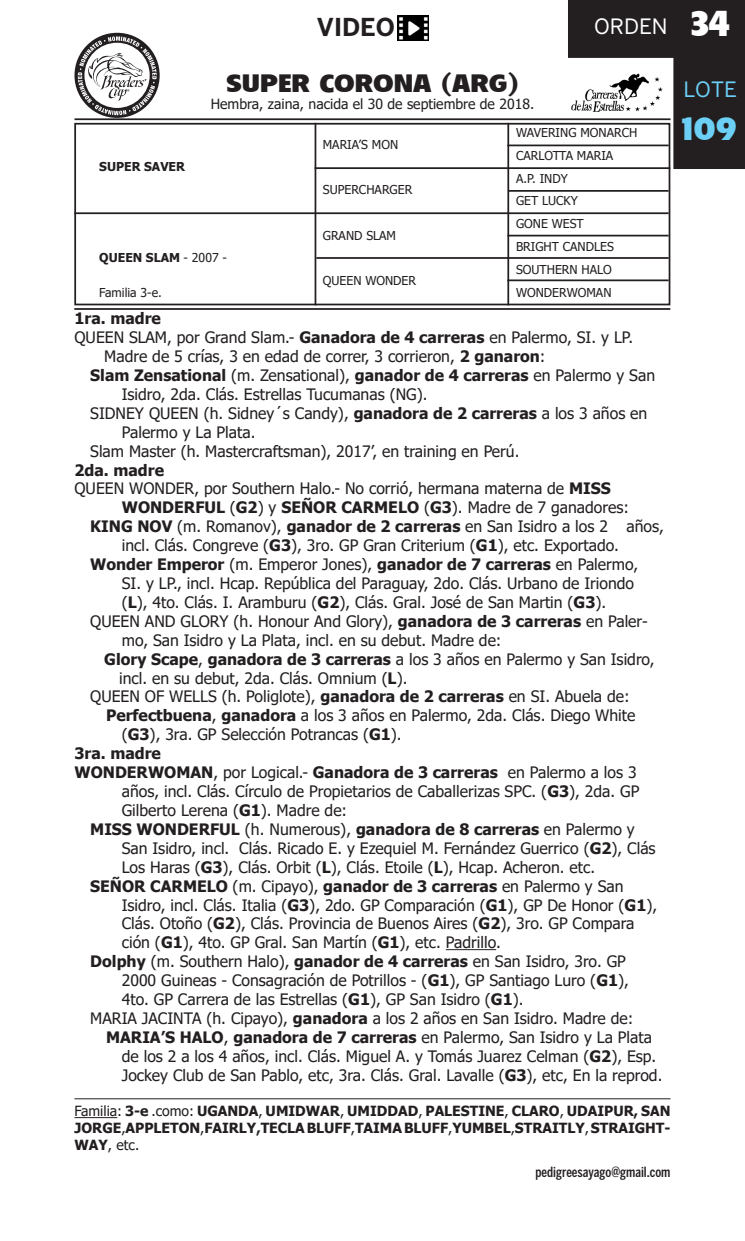
<style>
.page{position:relative;width:745px;height:1241px;background:#fff}
.page>*{position:absolute;margin:0;border:0;box-sizing:border-box;transform-origin:0 0}
.t1{font:900 condensed 35px "Zinco";color:#fff;scale:1.2 1}
.t2{font:900 condensed 31.5px "Zinco";color:#6bcff6;scale:1.2 1}
.t3{font:900 condensed 24.5px "Zinco";color:#231f20;scale:1.3 1}
.t4{font:700 24.5px "Benton Sans";color:#231f20}
.t5{font:21px "Benton Sans";color:#fff}
.t6{font:21px "Benton Sans";color:#6bcff6}
.t7{font:15.75px/18.9px "Tahoma";color:#231f20}
.t8{font:700 15.75px "Tahoma";color:#231f20}
.t9{font:700 14px/16.8px "Tahoma";color:#231f20;text-align:justify}
.t10{font:14px "Tahoma";color:#231f20}
.t11{font:500 extra-condensed 14px "Benton Sans";color:#231f20}
.t12{font:12.25px "Tahoma";color:#231f20}
.t13{font:700 12.25px "Tahoma";color:#231f20}
.s1{font-weight:400}
.s2{font-weight:700}
</style>
<div class="page">
<hr style="left:74px;top:1098px;width:596px;height:1px;background:#231f20">
<div style="left:74px;top:123px;width:596px;height:182px;border:2px solid #231f20"></div>
<hr style="left:74px;top:212px;width:594px;height:2px;background:#231f20">
<hr style="left:314px;top:123px;width:2px;height:182px;background:#231f20">
<hr style="left:507px;top:123px;width:2px;height:182px;background:#231f20">
<hr style="left:314px;top:167px;width:356px;height:2px;background:#231f20">
<hr style="left:316px;top:257px;width:352px;height:2px;background:#231f20">
<hr style="left:507px;top:144px;width:161px;height:2px;background:#231f20">
<hr style="left:508px;top:190px;width:160px;height:2px;background:#231f20">
<hr style="left:507px;top:235px;width:161px;height:1px;background:#231f20">
<hr style="left:507px;top:279px;width:161px;height:2px;background:#231f20">
<hr style="left:74px;top:308px;width:596px;height:2px;background:#231f20">
<hr style="left:74px;top:118px;width:596px;height:2px;background:#231f20">
<svg style="left:74px;top:33px;width:85px;height:85px"></svg>
<svg style="left:78px;top:36px;width:78px;height:79px"></svg>
<img style="left:398px;top:15px;width:30px;height:26px">
<svg style="left:567px;top:0;width:177px;height:169px"></svg>
<hr style="left:445px;top:949px;width:51px;height:1px;background:#231f20">
<hr style="left:74px;top:1116px;width:43px;height:1px;background:#231f20">
<p class="t13" style="left:99px;top:158px;width:87px">SUPER SAVER</p>
<p class="t5" style="left:593px;top:14px;width:75px">ORDEN</p>
<p class="t1" style="left:690px;top:3px;width:33px">34</p>
<h3 class="t4" style="left:317px;top:13px;width:79px">VIDEO</h3>
<p class="t3" style="left:226px;top:69px;width:227px">SUPER CORONA (ARG)</p>
<p class="t10" style="left:210px;top:94px;width:325px">Hembra, zaina, nacida el 30 de septiembre de 2018.</p>
<p class="t12" style="left:515px;top:124px;width:123px">WAVERING MONARCH</p>
<p class="t12" style="left:322px;top:136px;width:77px">MARIA’S MON</p>
<p class="t12" style="left:515px;top:147px;width:99px">CARLOTTA MARIA</p>
<p class="t6" style="left:683px;top:77px;width:55px">LOTE</p>
<p class="t2" style="left:681px;top:110px;width:47px">109</p>
<p class="t12" style="left:322px;top:181px;width:91px">SUPERCHARGER</p>
<p class="t12" style="left:322px;top:227px;width:74px">GRAND SLAM</p>
<p class="t12" style="left:515px;top:170px;width:53px">A.P. INDY</p>
<p class="t12" style="left:515px;top:193px;width:63px">GET LUCKY</p>
<p class="t12" style="left:515px;top:215px;width:69px">GONE WEST</p>
<p class="t12" style="left:515px;top:238px;width:99px">BRIGHT CANDLES</p>
<p class="t13" style="left:99px;top:249px;width:129px">QUEEN SLAM <span class="s1">- 2007 -</span></p>
<p class="t12" style="left:515px;top:261px;width:97px">SOUTHERN HALO</p>
<p class="t12" style="left:322px;top:272px;width:95px">QUEEN WONDER</p>
<p class="t12" style="left:99px;top:284px;width:64px">Familia 3-e.</p>
<p class="t12" style="left:515px;top:284px;width:97px">WONDERWOMAN</p>
<p class="t8" style="left:74px;top:307px;width:88px">1ra. madre</p>
<p class="t7" style="left:74px;top:329px;width:559px">QUEEN SLAM, por Grand Slam.- <span class="s2">Ganadora de 4 carreras</span> en Palermo, SI. y LP.</p>
<p class="t7" style="left:104px;top:348px;width:442px">Madre de 5 crías, 3 en edad de correr, 3 corrieron, <span class="s2">2 ganaron</span>:</p>
<p class="t7" style="left:122px;top:366px;width:534px;text-indent:-32px"><span class="s2">Slam Zensational</span> (m. Zensational), <span class="s2">ganador de 4 carreras</span> en Palermo y San<br>Isidro, 2da. Clás. Estrellas Tucumanas (NG).</p>
<p class="t7" style="left:122px;top:404px;width:526px;text-indent:-32px">SIDNEY QUEEN (h. Sidney´s Candy), <span class="s2">ganadora de 2 carreras</span> a los 3 años en<br>Palermo y La Plata.</p>
<p class="t7" style="left:90px;top:442px;width:430px">Slam Master (h. Mastercraftsman), 2017’, en training en Perú.</p>
<p class="t8" style="left:74px;top:458px;width:91px">2da. madre</p>
<p class="t7" style="left:74px;top:480px;width:537px">QUEEN WONDER, por Southern Halo.- No corrió, hermana materna de <span class="s2">MISS</span></p>
<p class="t8" style="left:122px;top:496px;width:508px">WONDERFUL <span class="s1">(</span>G2<span class="s1">) y</span> SEÑOR CARMELO <span class="s1">(</span>G3<span class="s1">). Madre de 7 ganadores:</span></p>
<p class="t7" style="left:122px;top:518px;width:543px;text-indent:-32px"><span class="s2">KING NOV</span> (m. Romanov), <span class="s2">ganador de 2 carreras</span> en San Isidro a los 2 años, incl. Clás. Congreve (<span class="s2">G3</span>), 3ro. GP Gran Criterium (<span class="s2">G1</span>), etc. Exportado.</p>
<p class="t7" style="left:122px;top:555px;width:517px;text-indent:-32px"><span class="s2">Wonder Emperor</span> (m. Emperor Jones), <span class="s2">ganador de 7 carreras</span> en Palermo,<br>SI. y LP., incl. Hcap. República del Paraguay, 2do. Clás. Urbano de Iriondo (<span class="s2">L</span>), 4to. Clás. I. Aramburu (<span class="s2">G2</span>), Clás. Gral. José de San Martin (<span class="s2">G3</span>).</p>
<p class="t7" style="left:122px;top:612px;width:527px;text-indent:-32px">QUEEN AND GLORY (h. Honour And Glory), <span class="s2">ganadora de 3 carreras</span> en Paler&shy;mo, San Isidro y La Plata, incl. en su debut. Madre de:</p>
<p class="t7" style="left:104px;top:650px;width:551px"><span class="s2">Glory Scape</span>, <span class="s2">ganadora de 3 carreras</span> a los 3 años en Palermo y San Isidro,</p>
<p class="t7" style="left:119px;top:669px;width:289px">incl. en su debut, 2da. Clás. Omnium (<span class="s2">L</span>).</p>
<p class="t7" style="left:90px;top:688px;width:540px">QUEEN OF WELLS (h. Poliglote), <span class="s2">ganadora de 2 carreras</span> en SI. Abuela de:</p>
<p class="t7" style="left:106px;top:707px;width:530px"><span class="s2">Perfectbuena</span>, <span class="s2">ganadora</span> a los 3 años en Palermo, 2da. Clás. Diego White</p>
<p class="t7" style="left:122px;top:726px;width:281px">(<span class="s2">G3</span>), 3ra. GP Selección Potrancas (<span class="s2">G1</span>).</p>
<p class="t8" style="left:74px;top:742px;width:88px">3ra. madre</p>
<p class="t7" style="left:122px;top:763px;width:518px;text-indent:-47px"><span class="s2">WONDERWOMAN</span>, por Logical.- <span class="s2">Ganadora de 3 carreras</span> en Palermo a los 3 años, incl. Clás. Círculo de Propietarios de Caballerizas SPC. (<span class="s2">G3</span>), 2da. GP<br>Gilberto Lerena (<span class="s2">G1</span>). Madre de:</p>
<p class="t7" style="left:122px;top:820px;width:535px;text-indent:-32px"><span class="s2">MISS WONDERFUL</span> (h. Numerous), <span class="s2">ganadora de 8 carreras</span> en Palermo y<br>San Isidro, incl. Clás. Ricado E. y Ezequiel M. Fernández Guerrico (<span class="s2">G2</span>), Clás</p>
<p class="t7" style="left:122px;top:858px;width:474px">Los Haras (<span class="s2">G3</span>), Clás. Orbit (<span class="s2">L</span>), Clás. Etoile (<span class="s2">L</span>), Hcap. Acheron. etc.</p>
<p class="t7" style="left:122px;top:877px;width:536px;text-indent:-32px"><span class="s2">SEÑOR CARMELO</span> (m. Cipayo), <span class="s2">ganador de 3 carreras</span> en Palermo y San Isidro, incl. Clás. Italia (<span class="s2">G3</span>), 2do. GP Comparación (<span class="s2">G1</span>), GP De Honor (<span class="s2">G1</span>), Clás. Otoño (<span class="s2">G2</span>), Clás. Provincia de Buenos Aires (<span class="s2">G2</span>), 3ro. GP Compara ción (<span class="s2">G1</span>), 4to. GP Gral. San Martín (<span class="s2">G1</span>), etc. Padrillo.</p>
<p class="t7" style="left:122px;top:952px;width:508px;text-indent:-32px"><span class="s2">Dolphy</span> (m. Southern Halo), <span class="s2">ganador de 4 carreras</span> en San Isidro, 3ro. GP<br>2000 Guineas - Consagración de Potrillos - (<span class="s2">G1</span>), GP Santiago Luro (<span class="s2">G1</span>),<br>4to. GP Carrera de las Estrellas (<span class="s2">G1</span>), GP San Isidro (<span class="s2">G1</span>).</p>
<p class="t7" style="left:90px;top:1009px;width:544px">MARIA JACINTA (h. Cipayo), <span class="s2">ganadora</span> a los 2 años en San Isidro. Madre de:</p>
<p class="t7" style="left:106px;top:1028px;width:551px;text-align:right"><span class="s2">MARIA’S HALO</span>, <span class="s2">ganadora de 7 carreras</span> en Palermo, San Isidro y La Plata de los 2 a los 4 años, incl. Clás. Miguel A. y Tomás Juarez Celman (<span class="s2">G2</span>), Esp.</p>
<p class="t7" style="left:122px;top:1066px;width:542px">Jockey Club de San Pablo, etc, 3ra. Clás. Gral. Lavalle (<span class="s2">G3</span>), etc, En la reprod.</p>
<p class="t9" style="left:74px;top:1103px;width:597px"><span class="s1">Familia:</span> 3-e <span class="s1">.como:</span> UGANDA<span class="s1">,</span> UMIDWAR<span class="s1">,</span> UMIDDAD<span class="s1">,</span> PALESTINE<span class="s1">,</span> CLARO<span class="s1">,</span> UDAIPUR, SAN JORGE<span class="s1">,</span>APPLETON<span class="s1">,</span>FAIRLY,TECLA BLUFF<span class="s1">,</span>TAIMA BLUFF<span class="s1">,</span>YUMBEL<span class="s1">,</span>STRAITLY<span class="s1">,</span> STRAIGHT-WAY<span class="s1">, etc.</span></p>
<p class="t11" style="left:535px;top:1163px;width:136px">pedigreesayago@gmail.com</p>
</div>
